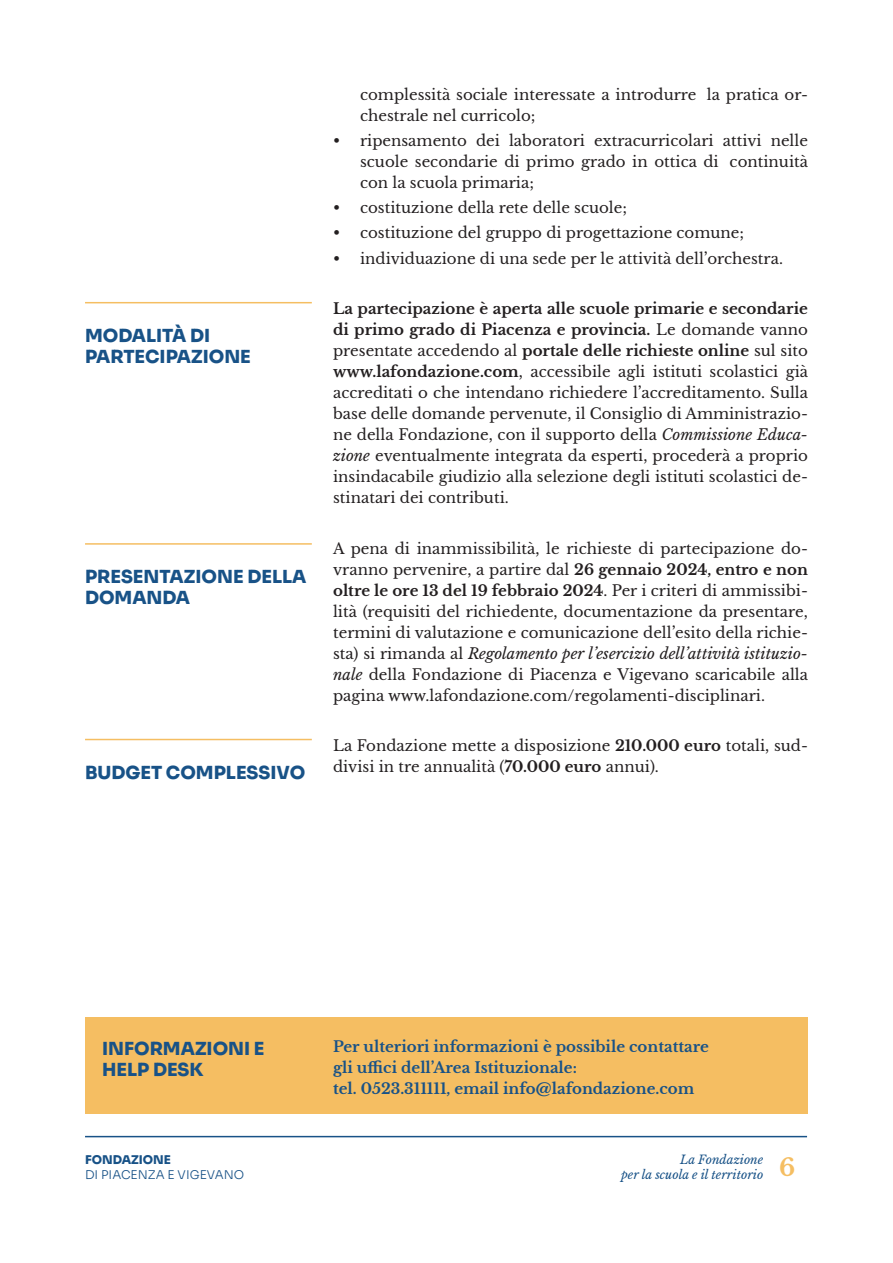
<style>
.page{position:relative;width:893px;height:1263px;background:#fff}
.page>*{position:absolute;margin:0;border:0;box-sizing:border-box;transform-origin:0 0}
.t1{font:700 24px "Libre Baskerville";color:#f5be62}
.titoletto{font:18px/21px "Sora";color:#185287}
.t2{font:15px/21px "Libre Baskerville";color:#231f20;text-align:justify}
.t3{font:700 15px/21px "Libre Baskerville";color:#185287}
.t4{font:italic 12px/15px "Libre Baskerville";color:#185287;text-align:right}
.t5{font:12px/15px "Sora";color:#185287}
.s1{font-weight:700}
.s2{font-style:italic}
</style>
<div class="page">
<hr style="left:85px;top:1136px;width:722px;height:1px;background:#185287">
<hr style="left:85px;top:302px;width:227px;height:1px;background:#f5be62">
<hr style="left:85px;top:543px;width:227px;height:2px;background:#f5be62">
<hr style="left:85px;top:739px;width:227px;height:1px;background:#f5be62">
<div style="left:85px;top:1018px;width:722px;height:96px;background:#f5be62"></div>
<p class="titoletto" style="left:85px;top:323px;width:167px">MODALITÀ DI<br>PARTECIPAZIONE</p>
<p class="titoletto" style="left:85px;top:564px;width:223px">PRESENTAZIONE DELLA<br>DOMANDA</p>
<p class="titoletto" style="left:85px;top:760px;width:222px">BUDGET COMPLESSIVO</p>
<p class="t2" style="left:360px;top:84px;width:449px">complessità sociale interessate a introdurre la pratica or&shy;chestrale nel curricolo;</p>
<p class="t2" style="left:360px;top:130px;width:449px;text-indent:-27px">• ripensamento dei laboratori extracurricolari attivi nelle scuole secondarie di primo grado in ottica di continuità con la scuola primaria;</p>
<p class="t2" style="left:333px;top:197px;width:295px">• costituzione della rete delle scuole;</p>
<p class="t2" style="left:333px;top:223px;width:413px">• costituzione del gruppo di progettazione comune;</p>
<p class="t2" style="left:333px;top:248px;width:451px">• individuazione di una sede per le attività dell’orchestra.</p>
<p class="t2" style="left:333px;top:298px;width:476px"><span class="s1">La partecipazione è aperta alle scuole primarie e secondarie di primo grado di Piacenza e provincia.</span> Le domande vanno presentate accedendo al <span class="s1">portale delle richieste online</span> sul sito <span class="s1">www.lafondazione.com</span>, accessibile agli istituti scolastici già accreditati o che intendano richiedere l’accreditamento. Sulla base delle domande pervenute, il Consiglio di Amministrazio&shy;ne della Fondazione, con il supporto della <span class="s2">Commissione Educa&shy;zione</span> eventualmente integrata da esperti, procederà a proprio insindacabile giudizio alla selezione degli istituti scolastici de&shy;stinatari dei contributi.</p>
<p class="t2" style="left:333px;top:538px;width:476px">A pena di inammissibilità, le richieste di partecipazione do&shy;vranno pervenire, a partire dal <span class="s1">26 gennaio 2024, entro e non oltre le ore 13 del 19 febbraio 2024</span>. Per i criteri di ammissibi&shy;lità (requisiti del richiedente, documentazione da presentare, termini di valutazione e comunicazione dell’esito della richie&shy;sta) si rimanda al <span class="s2">Regolamento per l’esercizio dell’attività istituzio&shy;nale</span> della Fondazione di Piacenza e Vigevano scaricabile alla pagina www.lafondazione.com/regolamenti-disciplinari.</p>
<p class="t2" style="left:333px;top:735px;width:476px">La Fondazione mette a disposizione <span class="s1">210.000 euro</span> totali, sud&shy;divisi in tre annualità (<span class="s1">70.000 euro</span> annui).</p>
<p class="titoletto" style="left:102px;top:1036px;width:164px">INFORMAZIONI E<br>HELP DESK</p>
<p class="t3" style="left:333px;top:1036px;width:377px">Per ulteriori informazioni è possibile contattare gli uffici dell’Area Istituzionale:<br>tel. 0523.311111, email info@lafondazione.com</p>
<p class="t4" style="left:621px;top:1152px;width:144px">La Fondazione<br>per la scuola e il territorio</p>
<p class="t5" style="left:85px;top:1151px;width:161px">FONDAZIONE<br>DI PIACENZA E VIGEVANO</p>
<h1 class="t1" style="left:779px;top:1153px;width:18px">6</h1>
</div>
